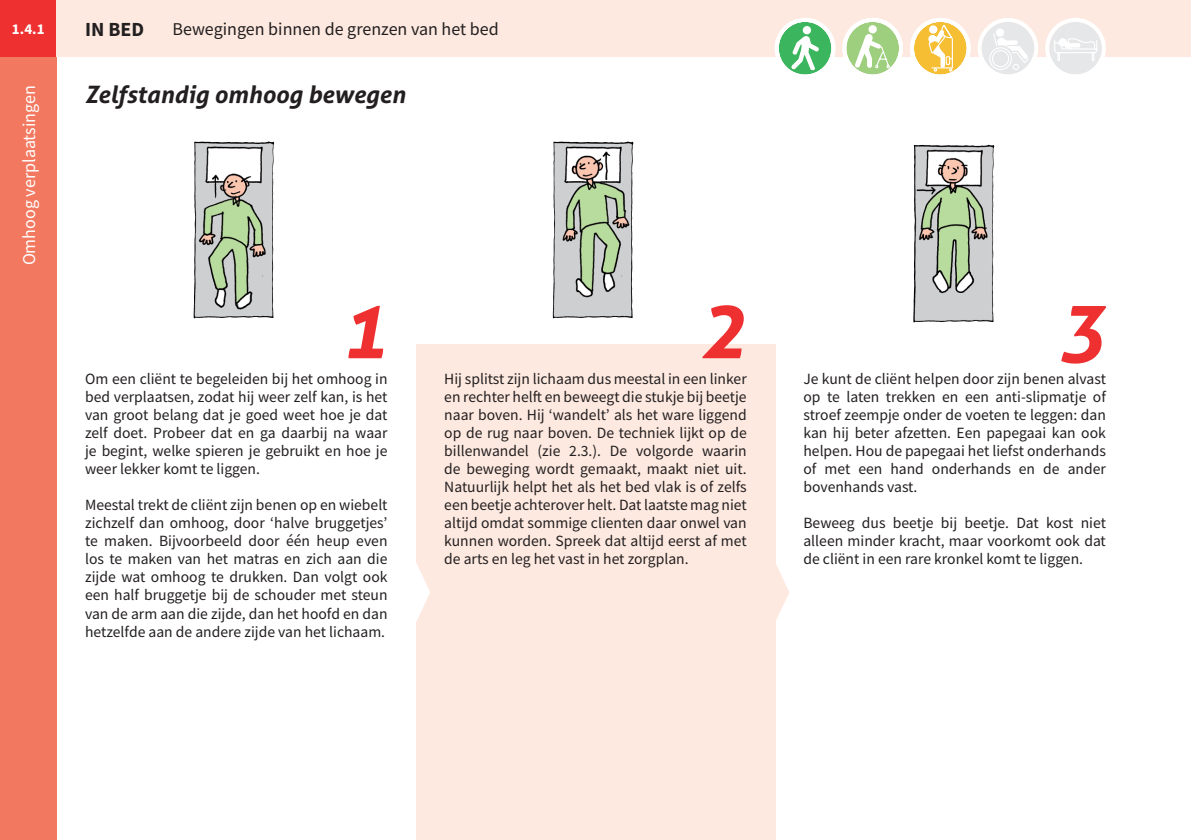
<style>
.page{position:relative;width:1191px;height:840px;background:#fff}
.page>*{position:absolute;margin:0;border:0;box-sizing:border-box;transform-origin:0 0}
.t1{font:italic 700 80px "Aller";color:#ee3031}
.t2{font:italic 700 24px "Aller";color:#231f20}
.t3{font:700 20px "Source Sans Pro";color:#231f20}
.t4{font:18px "Source Sans Pro";color:#231f20}
.t5{font:18px "Source Sans Pro";color:#fff}
.t6{font:15.6px/18px "Source Sans Pro";color:#231f20;text-align:justify}
.t7{font:700 15px "Source Sans Pro";color:#fff}
</style>
<div class="page">
<div style="left:416px;top:344px;width:359px;height:495px;background:#fde9e0"></div>
<svg style="left:775px;top:562px;width:14px;height:60px"></svg>
<svg style="left:416px;top:563px;width:14px;height:59px"></svg>
<div style="left:0;top:0;width:57px;height:839px;background:#f37860"></div>
<div style="left:0;top:0;width:57px;height:57px;background:#ee3031"></div>
<div style="left:57px;top:0;width:1134px;height:57px;background:#fde9e0"></div>
<div style="left:1049px;top:22px;width:53px;height:53px;background:#e6e7e9;border-radius:50%"></div>
<svg style="left:1054px;top:38px;width:43px;height:23px"></svg>
<div style="left:1045px;top:18px;width:61px;height:61px;border:4px solid #fff;border-radius:50%"></div>
<div style="left:981px;top:22px;width:53px;height:53px;background:#e6e7e9;border-radius:50%"></div>
<div style="left:995px;top:28px;width:9px;height:9px;background:#fff;border-radius:50%"></div>
<svg style="left:988px;top:32px;width:42px;height:39px"></svg>
<div style="left:977px;top:18px;width:61px;height:61px;border:4px solid #fff;border-radius:50%"></div>
<div style="left:778px;top:22px;width:53px;height:53px;background:#3cb65e;border-radius:50%"></div>
<svg style="left:791px;top:36px;width:28px;height:34px"></svg>
<svg style="left:802px;top:26px;width:9px;height:9px"></svg>
<div style="left:774px;top:18px;width:61px;height:61px;border:4px solid #fff;border-radius:50%"></div>
<div style="left:846px;top:22px;width:53px;height:53px;background:#9ecf7e;border-radius:50%"></div>
<div style="left:868px;top:25px;width:8px;height:8px;background:#fff;border-radius:50%"></div>
<svg style="left:854px;top:33px;width:36px;height:36px"></svg>
<div style="left:842px;top:18px;width:61px;height:61px;border:4px solid #fff;border-radius:50%"></div>
<div style="left:914px;top:22px;width:52px;height:53px;background:#f5be33;border-radius:50%"></div>
<svg style="left:928px;top:24px;width:25px;height:48px"></svg>
<div style="left:945px;top:56px;width:5px;height:9px;border:1px solid #fff"></div>
<div style="left:910px;top:18px;width:60px;height:61px;border:4px solid #fff;border-radius:50%"></div>
<img style="left:913px;top:144px;width:82px;height:178px">
<img style="left:552px;top:141px;width:81px;height:177px">
<img style="left:193px;top:141px;width:81px;height:177px">
<p class="t7" style="left:12px;top:19px;width:34px">1.4.1</p>
<p class="t5" style="left:18px;top:265px;width:182px;rotate:-90deg">Omhoog verplaatsingen</p>
<p class="t3" style="left:85px;top:16px;width:61px">IN BED</p>
<p class="t4" style="left:172px;top:18px;width:328px">Bewegingen binnen de grenzen van het bed</p>
<h2 class="t2" style="left:85px;top:79px;width:322px">Zelfstandig omhoog bewegen</h2>
<h1 class="t1" style="left:339px;top:280px;width:49px">1</h1>
<h1 class="t1" style="left:698px;top:280px;width:49px">2</h1>
<h1 class="t1" style="left:1057px;top:280px;width:49px">3</h1>
<p class="t6" style="left:85px;top:370px;width:304px">Om een cliënt te begeleiden bij het omhoog in bed verplaatsen, zodat hij weer zelf kan, is het van groot belang dat je goed weet hoe je dat zelf doet. Probeer dat en ga daarbij na waar je begint, welke spieren je gebruikt en hoe je weer lekker komt te liggen.</p>
<p class="t6" style="left:85px;top:496px;width:304px">Meestal trekt de cliënt zijn benen op en wiebelt zichzelf dan omhoog, door ‘halve bruggetjes’ te maken. Bijvoorbeeld door één heup even los te maken van het matras en zich aan die zijde wat omhoog te drukken. Dan volgt ook een half bruggetje bij de schouder met steun van de arm aan die zijde, dan het hoofd en dan hetzelfde aan de andere zijde van het lichaam.</p>
<p class="t6" style="left:444px;top:369px;width:304px">Hij splitst zijn lichaam dus meestal in een linker en rechter helft en beweegt die stukje bij beetje naar boven. Hij ‘wandelt’ als het ware liggend op de rug naar boven. De techniek lijkt op de billenwandel (zie 2.3.). De volgorde waarin de beweging wordt gemaakt, maakt niet uit.<br>Natuurlijk helpt het als het bed vlak is of zelfs een beetje achterover helt. Dat laatste mag niet altijd omdat sommige clienten daar onwel van kunnen worden. Spreek dat altijd eerst af met de arts en leg het vast in het zorgplan.</p>
<p class="t6" style="left:803px;top:369px;width:304px">Je kunt de cliënt helpen door zijn benen alvast op te laten trekken en een anti-slipmatje of stroef zeempje onder de voeten te leggen: dan kan hij beter afzetten. Een papegaai kan ook helpen. Hou de papegaai het liefst onderhands of met een hand onderhands en de ander bovenhands vast.</p>
<p class="t6" style="left:803px;top:513px;width:304px">Beweeg dus beetje bij beetje. Dat kost niet alleen minder kracht, maar voorkomt ook dat de cliënt in een rare kronkel komt te liggen.</p>
</div>
